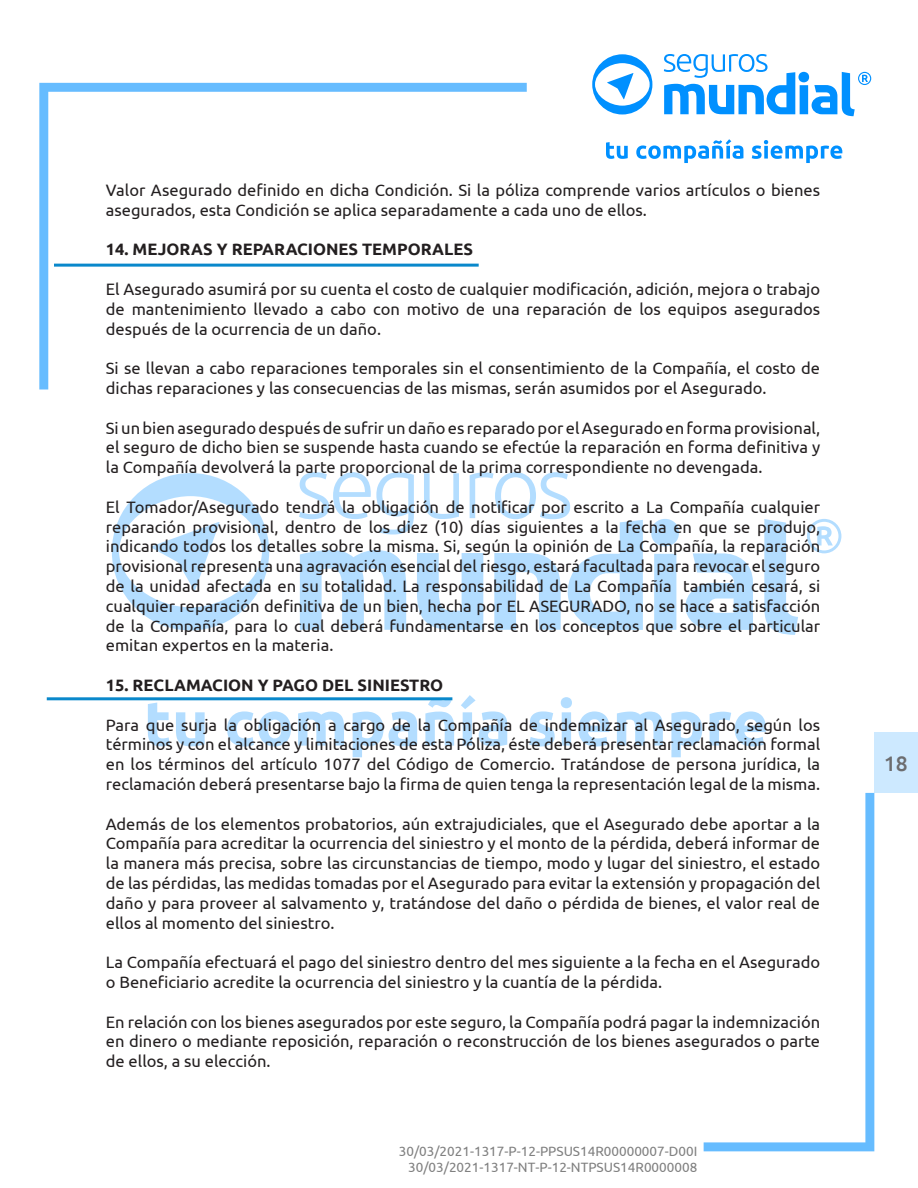
<style>
.page{position:relative;width:918px;height:1188px;background:#fff}
.page>*{position:absolute;margin:0;border:0;box-sizing:border-box;transform-origin:0 0}
.t1{font:500 21px "Ubuntu";color:#6c6d70}
.t2{font:16.5px/19.8px "Ubuntu";color:#231f20;text-align:justify}
.t3{font:700 16.5px "Ubuntu";color:#231f20}
.t4{font:13.5px/16.2px "Ubuntu";color:#808080;text-align:right}
</style>
<div class="page">
<svg style="left:112px;top:473px;width:157px;height:157px"></svg>
<svg style="left:764px;top:519px;width:34px;height:116px"></svg>
<svg style="left:651px;top:519px;width:28px;height:111px"></svg>
<svg style="left:685px;top:553px;width:68px;height:77px"></svg>
<svg style="left:299px;top:472px;width:344px;height:158px"></svg>
<svg style="left:148px;top:703px;width:22px;height:43px"></svg>
<svg style="left:176px;top:712px;width:29px;height:34px"></svg>
<svg style="left:227px;top:711px;width:64px;height:36px"></svg>
<svg style="left:298px;top:712px;width:46px;height:34px"></svg>
<svg style="left:353px;top:711px;width:64px;height:46px"></svg>
<svg style="left:425px;top:698px;width:29px;height:48px"></svg>
<svg style="left:461px;top:695px;width:46px;height:51px"></svg>
<svg style="left:529px;top:711px;width:26px;height:36px"></svg>
<svg style="left:561px;top:697px;width:11px;height:49px"></svg>
<svg style="left:578px;top:711px;width:32px;height:36px"></svg>
<svg style="left:617px;top:712px;width:46px;height:34px"></svg>
<svg style="left:671px;top:712px;width:31px;height:45px"></svg>
<svg style="left:710px;top:711px;width:56px;height:36px"></svg>
<svg style="left:807px;top:519px;width:34px;height:34px"></svg>
<svg style="left:592px;top:54px;width:60px;height:60px"></svg>
<svg style="left:606px;top:142px;width:22px;height:17px"></svg>
<svg style="left:636px;top:139px;width:107px;height:24px"></svg>
<svg style="left:752px;top:140px;width:90px;height:23px"></svg>
<svg style="left:664px;top:54px;width:207px;height:62px"></svg>
<svg style="left:39px;top:83px;width:488px;height:307px"></svg>
<svg style="left:704px;top:793px;width:170px;height:358px"></svg>
<div style="left:874px;top:732px;width:44px;height:61px;background:#cde9ff"></div>
<hr style="left:54px;top:264px;width:425px;height:3px;background:#0988cb">
<hr style="left:47px;top:697px;width:405px;height:3px;background:#0988cb">
<p class="t2" style="left:106px;top:180px;width:716px">Valor Asegurado definido en dicha Condición. Si la póliza comprende varios artículos o bienes asegurados, esta Condición se aplica separadamente a cada uno de ellos.</p>
<p class="t3" style="left:106px;top:240px;width:369px">14. MEJORAS Y REPARACIONES TEMPORALES</p>
<p class="t2" style="left:106px;top:279px;width:716px">El Asegurado asumirá por su cuenta el costo de cualquier modificación, adición, mejora o trabajo de mantenimiento llevado a cabo con motivo de una reparación de los equipos asegurados después de la ocurrencia de un daño.</p>
<p class="t2" style="left:106px;top:358px;width:716px">Si se llevan a cabo reparaciones temporales sin el consentimiento de la Compañía, el costo de dichas reparaciones y las consecuencias de las mismas, serán asumidos por el Asegurado.</p>
<p class="t2" style="left:106px;top:417px;width:716px">Si un bien asegurado después de sufrir un daño es reparado por el Asegurado en forma provisional, el seguro de dicho bien se suspende hasta cuando se efectúe la reparación en forma definitiva y la Compañía devolverá la parte proporcional de la prima correspondiente no devengada.</p>
<p class="t2" style="left:106px;top:497px;width:716px">El Tomador/Asegurado tendrá la obligación de notificar por escrito a La Compañía cualquier reparación provisional, dentro de los diez (10) días siguientes a la fecha en que se produjo, indicando todos los detalles sobre la misma. Si, según la opinión de La Compañía, la reparación provisional representa una agravación esencial del riesgo, estará facultada para revocar el seguro de la unidad afectada en su totalidad. La responsabilidad de La Compañía también cesará, si cualquier reparación definitiva de un bien, hecha por EL ASEGURADO, no se hace a satisfacción de la Compañía, para lo cual deberá fundamentarse en los conceptos que sobre el particular emitan expertos en la materia.</p>
<p class="t3" style="left:106px;top:675px;width:339px">15. RECLAMACION Y PAGO DEL SINIESTRO</p>
<p class="t2" style="left:106px;top:714px;width:716px">Para que surja la obligación a cargo de la Compañía de indemnizar al Asegurado, según los términos y con el alcance y limitaciones de esta Póliza, éste deberá presentar reclamación formal en los términos del artículo 1077 del Código de Comercio. Tratándose de persona jurídica, la reclamación deberá presentarse bajo la firma de quien tenga la representación legal de la misma.</p>
<p class="t2" style="left:106px;top:813px;width:716px">Además de los elementos probatorios, aún extrajudiciales, que el Asegurado debe aportar a la Compañía para acreditar la ocurrencia del siniestro y el monto de la pérdida, deberá informar de la manera más precisa, sobre las circunstancias de tiempo, modo y lugar del siniestro, el estado de las pérdidas, las medidas tomadas por el Asegurado para evitar la extensión y propagación del daño y para proveer al salvamento y, tratándose del daño o pérdida de bienes, el valor real de ellos al momento del siniestro.</p>
<p class="t2" style="left:106px;top:952px;width:716px">La Compañía efectuará el pago del siniestro dentro del mes siguiente a la fecha en el Asegurado o Beneficiario acredite la ocurrencia del siniestro y la cuantía de la pérdida.</p>
<p class="t2" style="left:106px;top:1011px;width:716px">En relación con los bienes asegurados por este seguro, la Compañía podrá pagar la indemnización en dinero o mediante reposición, reparación o reconstrucción de los bienes asegurados o parte de ellos, a su elección.</p>
<p class="t4" style="left:399px;top:1143px;width:300px">30/03/2021-1317-P-12-PPSUS14R00000007-D00I<br>30/03/2021-1317-NT-P-12-NTPSUS14R0000008</p>
<p class="t1" style="left:884px;top:750px;width:25px">18</p>
</div>
